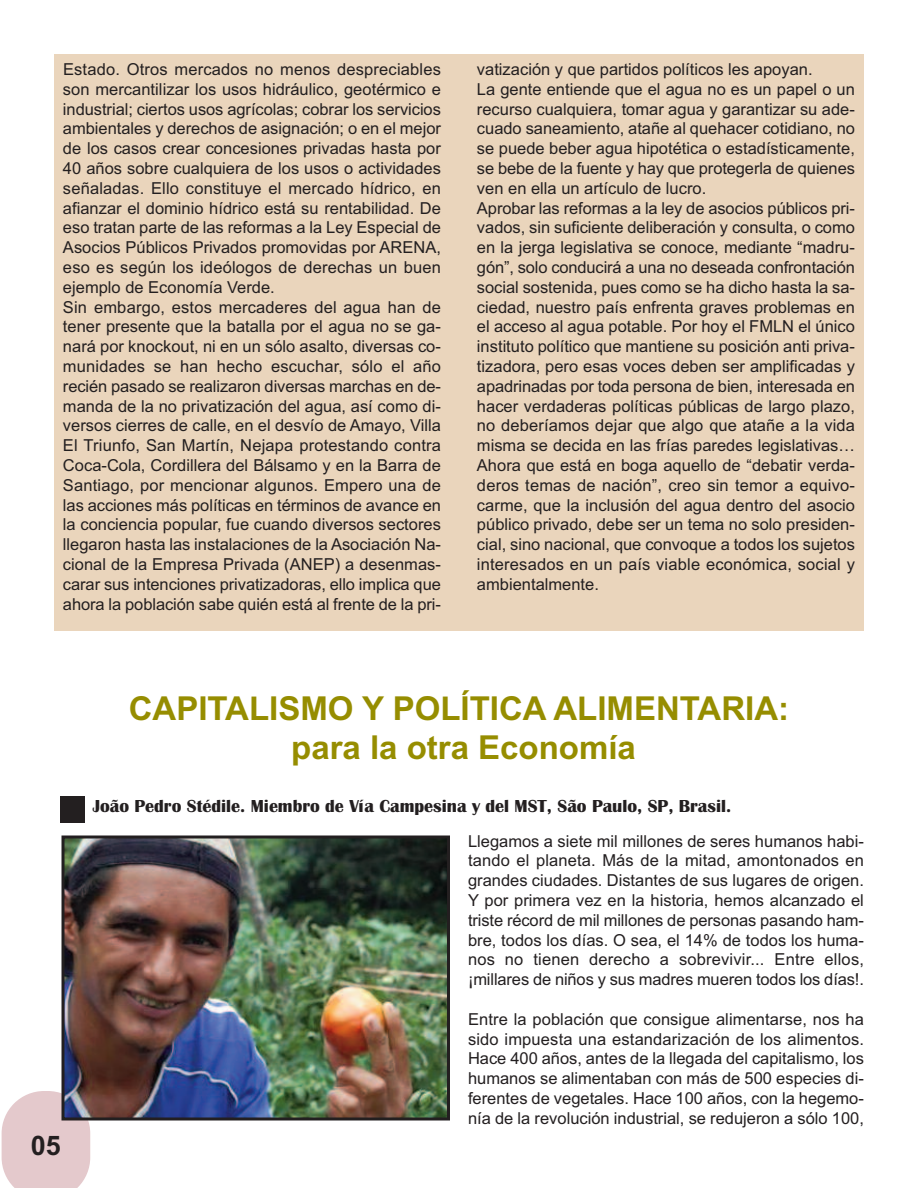
<style>
.page{position:relative;width:918px;height:1188px;background:#fff}
.page>*{position:absolute;margin:0;border:0;box-sizing:border-box;transform-origin:0 0}
.t1{font:700 33px/39.6px "Arial";color:#968d00;text-align:center}
.t2{font:700 27px "Arial";color:#231f20}
.t3{font:700 18px "Britannic";color:#231f20}
.t4{font:16.5px/19.8px "Arial";color:#231f20}
</style>
<div class="page">
<svg style="left:2px;top:1091px;width:88px;height:97px;background:#e5cdcf"></svg>
<div style="left:54px;top:54px;width:810px;height:576px;background:#ead5bc"></div>
<div style="left:60px;top:796px;width:25px;height:26px;background:#231f20"></div>
<img style="left:66px;top:840px;width:380px;height:277px">
<div style="left:62px;top:836px;width:388px;height:285px;border:3px solid #231f20"></div>
<p class="t4" style="left:63px;top:59px;width:380px">Estado. Otros mercados no menos despreciables son mercantilizar los usos hidráulico, geotérmico e industrial; ciertos usos agrícolas; cobrar los servicios ambientales y derechos de asignación; o en el mejor de los casos crear concesiones privadas hasta por 40 años sobre cualquiera de los usos o actividades señaladas. Ello constituye el mercado hídrico, en afianzar el dominio hídrico está su rentabilidad. De eso tratan parte de las reformas a la Ley Especial de Asocios Públicos Privados promovidas por ARENA, eso es según los ideólogos de derechas un buen ejemplo de Economía Verde.<br>Sin embargo, estos mercaderes del agua han de tener presente que la batalla por el agua no se ga&shy;nará por knockout, ni en un sólo asalto, diversas co&shy;munidades se han hecho escuchar, sólo el año recién pasado se realizaron diversas marchas en de&shy;manda de la no privatización del agua, así como di&shy;versos cierres de calle, en el desvío de Amayo, Villa El Triunfo, San Martín, Nejapa protestando contra Coca-Cola, Cordillera del Bálsamo y en la Barra de Santiago, por mencionar algunos. Empero una de las acciones más políticas en términos de avance en la conciencia popular, fue cuando diversos sectores llegaron hasta las instalaciones de la Asociación Na&shy;cional de la Empresa Privada (ANEP) a desenmas&shy;carar sus intenciones privatizadoras, ello implica que ahora la población sabe quién está al frente de la pri-</p>
<p class="t4" style="left:477px;top:59px;width:380px">vatización y que partidos políticos les apoyan.<br>La gente entiende que el agua no es un papel o un recurso cualquiera, tomar agua y garantizar su ade&shy;cuado saneamiento, atañe al quehacer cotidiano, no se puede beber agua hipotética o estadísticamente, se bebe de la fuente y hay que protegerla de quienes ven en ella un artículo de lucro.<br>Aprobar las reformas a la ley de asocios públicos pri&shy;vados, sin suficiente deliberación y consulta, o como en la jerga legislativa se conoce, mediante “madru&shy;gón”, solo conducirá a una no deseada confrontación social sostenida, pues como se ha dicho hasta la sa&shy;ciedad, nuestro país enfrenta graves problemas en el acceso al agua potable. Por hoy el FMLN el único instituto político que mantiene su posición anti priva&shy;tizadora, pero esas voces deben ser amplificadas y apadrinadas por toda persona de bien, interesada en hacer verdaderas políticas públicas de largo plazo, no deberíamos dejar que algo que atañe a la vida misma se decida en las frías paredes legislativas… Ahora que está en boga aquello de “debatir verda&shy;deros temas de nación”, creo sin temor a equivo&shy;carme, que la inclusión del agua dentro del asocio público privado, debe ser un tema no solo presiden&shy;cial, sino nacional, que convoque a todos los sujetos interesados en un país viable económica, social y ambientalmente.</p>
<h2 class="t2" style="left:31px;top:1129px;width:32px">05</h2>
<h1 class="t1" style="left:129px;top:688px;width:662px">CAPITALISMO Y POLÍTICA ALIMENTARIA: para la otra Economía</h1>
<p class="t3" style="left:93px;top:796px;width:640px">João Pedro Stédile. Miembro de Vía Campesina y del MST, São Paulo, SP, Brasil.</p>
<p class="t4" style="left:468px;top:831px;width:398px;text-align:justify">Llegamos a siete mil millones de seres humanos habi&shy;tando el planeta. Más de la mitad, amontonados en grandes ciudades. Distantes de sus lugares de origen.<br>Y por primera vez en la historia, hemos alcanzado el triste récord de mil millones de personas pasando ham&shy;bre, todos los días. O sea, el 14% de todos los huma&shy;nos no tienen derecho a sobrevivir... Entre ellos, ¡millares de niños y sus madres mueren todos los días!.</p>
<p class="t4" style="left:468px;top:1009px;width:398px;text-align:justify">Entre la población que consigue alimentarse, nos ha sido impuesta una estandarización de los alimentos.<br>Hace 400 años, antes de la llegada del capitalismo, los humanos se alimentaban con más de 500 especies di&shy;ferentes de vegetales. Hace 100 años, con la hegemo&shy;nía de la revolución industrial, se redujeron a sólo 100,</p>
</div>
